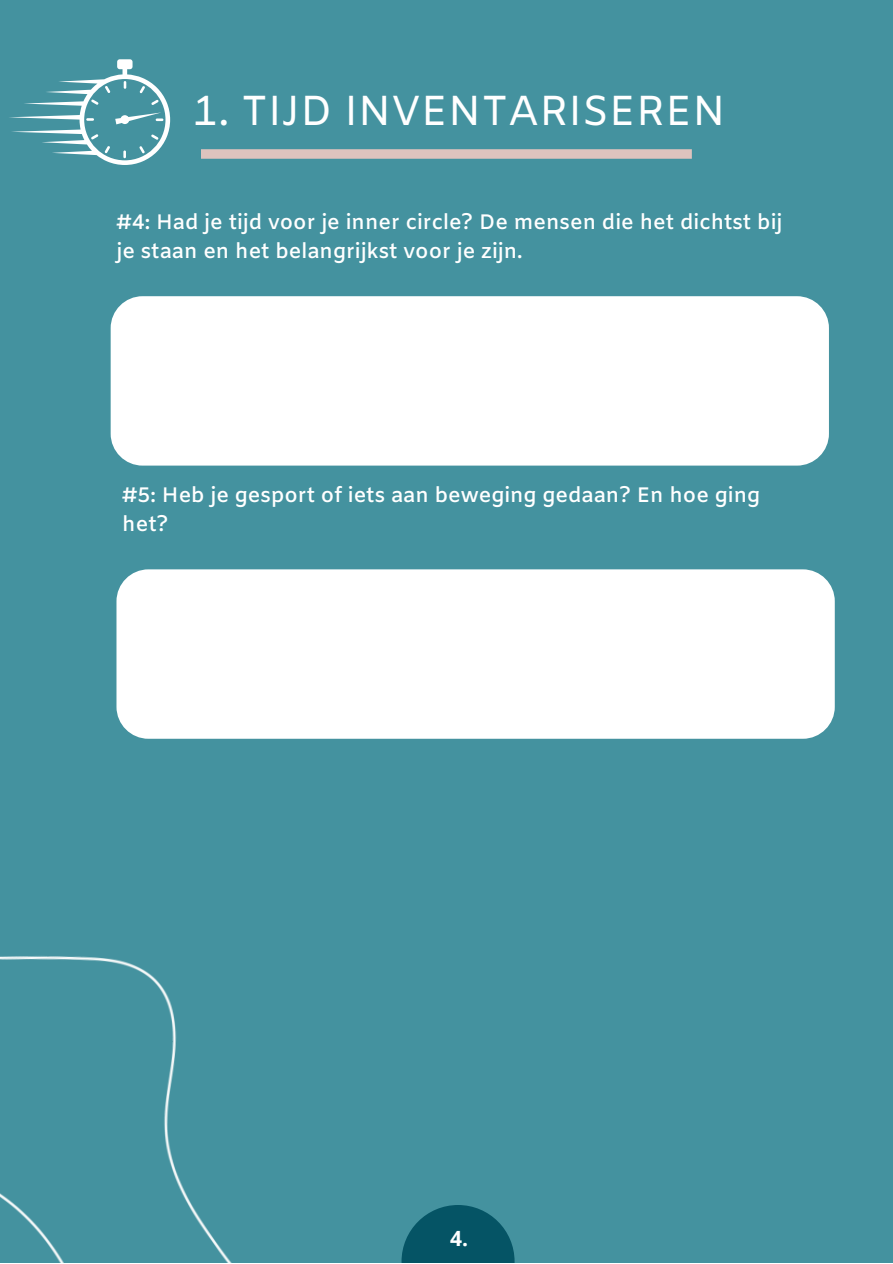
<style>
.page{position:relative;width:893px;height:1264px;background:#fff}
.page>*{position:absolute;margin:0;border:0;box-sizing:border-box;transform-origin:0 0}
.t1{font:42px "Amiko";color:#fff}
.t2{font:600 21px/29.2px "Amiko";color:#fff}
.t3{font:700 21px "Open Sans";color:#fff}
</style>
<div class="page">
<div style="left:0;top:0;width:892px;height:1262px;background:#44929f"></div>
<svg style="left:201px;top:149px;width:490px;height:10px;background:#d6c0bc"></svg>
<svg style="left:401px;top:1205px;width:113px;height:57px;fill:#055465"></svg>
<div style="left:111px;top:296px;width:717px;height:169px;background:#fff;border-radius:32px"></div>
<img style="left:0;top:956px;width:231px;height:306px">
<div style="left:116px;top:569px;width:718px;height:169px;background:#fff;border-radius:32px"></div>
<svg style="left:9px;top:59px;width:161px;height:106px"></svg>
<p class="t1" style="left:192px;top:86px;width:534px">1. TIJD INVENTARISEREN</p>
<p class="t2" style="left:116px;top:208px;width:667px">#4: Had je tijd voor je inner circle? De mensen die het dichtst bij je staan en het belangrijkst voor je zijn.</p>
<p class="t2" style="left:122px;top:481px;width:639px">#5: Heb je gesport of iets aan beweging gedaan? En hoe ging het?</p>
<p class="t3" style="left:450px;top:1222px;width:19px">4.</p>
</div>
